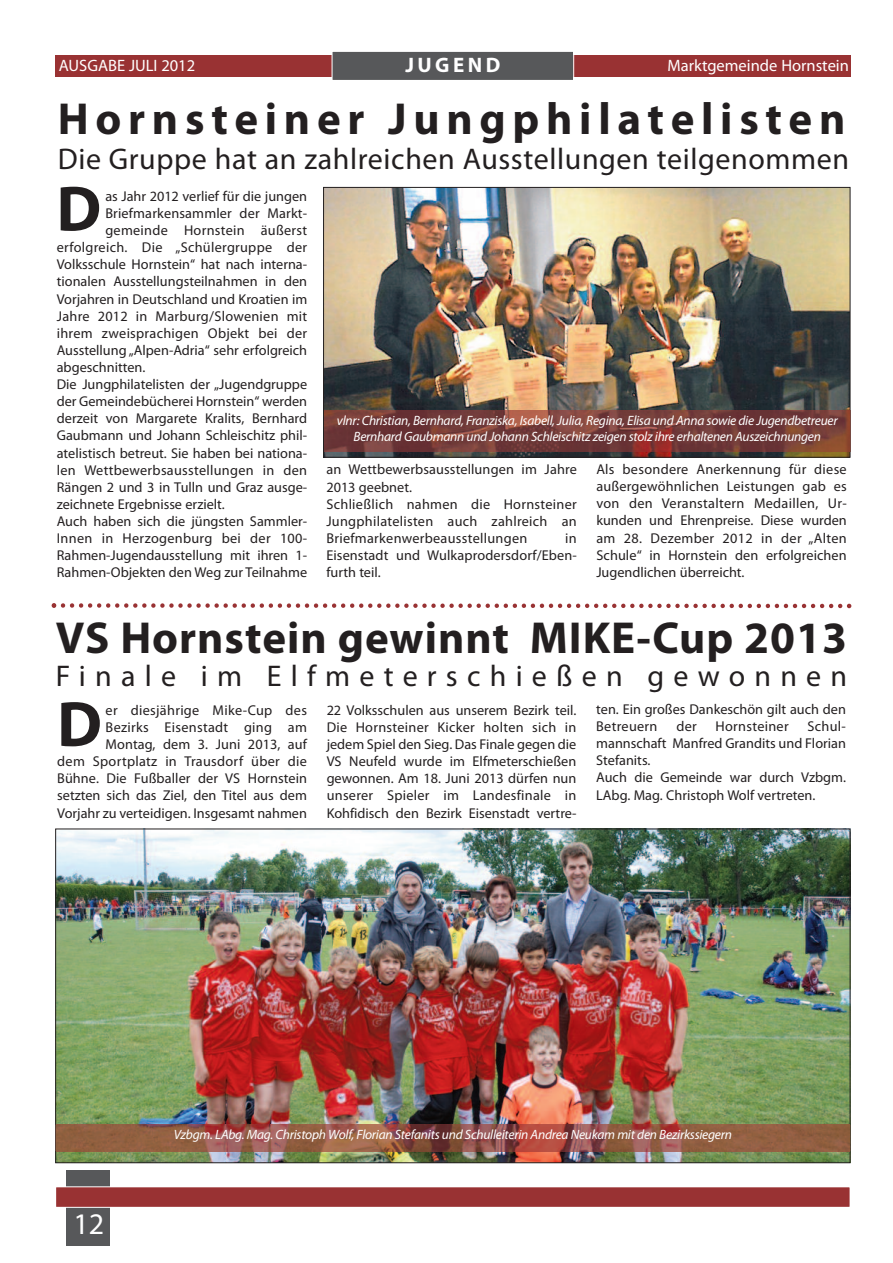
<style>
.page{position:relative;width:893px;height:1263px;background:#fff}
.page>*{position:absolute;margin:0;border:0;box-sizing:border-box;transform-origin:0 0}
.t1{font:700 64.5px "Myriad Pro";color:#231f20}
.t2{font:700 45px "Myriad Pro";letter-spacing:.02em;color:#231f20}
.t3{font:700 45px "Myriad Pro";letter-spacing:.145em;color:#231f20}
.t4{font:30px "Myriad Pro";letter-spacing:.02em;color:#231f20}
.t5{font:30px "Myriad Pro";letter-spacing:.31em;color:#231f20}
.t6{font:30px "Myriad Pro";color:#fff}
.t7{font:700 21px "Myriad Pro";letter-spacing:.165em;color:#fff}
.t8{font:16.5px "Myriad Pro";color:#fff}
.t9{font:14.25px/17.1px "Myriad Pro";color:#231f20;text-align:justify}
.t10{font:14.25px/17.1px "Myriad Pro";letter-spacing:.02em;color:#231f20}
.t11{font:italic 13.5px/16.2px "Myriad Pro";letter-spacing:-.02em;color:#fff;text-align:center}
</style>
<div class="page">
<div style="left:67px;top:1170px;width:43px;height:76px;background:#57585a"></div>
<div style="left:55px;top:55px;width:795px;height:22px;background:#993233"></div>
<div style="left:56px;top:1187px;width:794px;height:20px;background:#993233"></div>
<div style="left:55px;top:1186px;width:795px;height:22px;border:1px solid #fff"></div>
<div style="left:332px;top:52px;width:241px;height:28px;background:#57585a"></div>
<div style="left:332px;top:51px;width:242px;height:30px;border:1px solid #fff"></div>
<img style="left:57px;top:830px;width:791px;height:331px">
<img style="left:325px;top:189px;width:523px;height:267px">
<div style="left:323px;top:187px;width:527px;height:271px;border:1px solid #231f20"></div>
<hr style="left:850px;top:410px;width:1px;height:42px;background:#764a42">
<img style="left:324px;top:410px;width:526px;height:42px">
<svg style="left:51px;top:603px;width:800px;height:6px"></svg>
<svg style="left:55px;top:1125px;width:1px;height:26px"></svg>
<svg style="left:850px;top:1125px;width:1px;height:26px"></svg>
<img style="left:56px;top:1125px;width:794px;height:26px">
<h3 class="t7" style="left:405px;top:57px;width:97px">JUGEND</h3>
<h2 class="t3" style="left:58px;top:102px;width:789px">Hornsteiner Jungphilatelisten</h2>
<h3 class="t4" style="left:58px;top:147px;width:793px">Die Gruppe hat an zahlreichen Ausstellungen teilgenommen</h3>
<p class="t9" style="left:105px;top:189px;width:203px">as Jahr 2012 verlief für die jungen</p>
<p class="t9" style="left:105px;top:206px;width:203px">Briefmarkensammler der Markt-</p>
<p class="t10" style="left:105px;top:223px;width:203px">gemeinde Hornstein äußerst</p>
<p class="t10" style="left:57px;top:240px;width:252px">erfolgreich. Die „Schülergruppe der</p>
<p class="t9" style="left:57px;top:257px;width:252px">Volksschule Hornstein“ hat nach interna-</p>
<p class="t9" style="left:57px;top:274px;width:252px">tionalen Ausstellungsteilnahmen in den</p>
<p class="t9" style="left:57px;top:291px;width:252px">Vorjahren in Deutschland und Kroatien im</p>
<p class="t10" style="left:57px;top:308px;width:252px">Jahre 2012 in Marburg/Slowenien mit</p>
<p class="t10" style="left:57px;top:326px;width:252px">ihrem zweisprachigen Objekt bei der</p>
<p class="t9" style="left:57px;top:343px;width:252px">Ausstellung „Alpen-Adria“ sehr erfolgreich</p>
<p class="t9" style="left:57px;top:360px;width:90px">abgeschnitten.</p>
<p class="t9" style="left:57px;top:377px;width:252px">Die Jungphilatelisten der „Jugendgruppe</p>
<p class="t9" style="left:57px;top:394px;width:252px">der Gemeindebücherei Hornstein“ werden</p>
<p class="t9" style="left:57px;top:411px;width:252px">derzeit von Margarete Kralits, Bernhard</p>
<p class="t9" style="left:57px;top:428px;width:252px">Gaubmann und Johann Schleischitz phil-</p>
<p class="t9" style="left:57px;top:445px;width:252px">atelistisch betreut. Sie haben bei nationa-</p>
<p class="t10" style="left:57px;top:462px;width:252px">len Wettbewerbsausstellungen in den</p>
<p class="t9" style="left:57px;top:479px;width:252px">Rängen 2 und 3 in Tulln und Graz ausge-</p>
<p class="t9" style="left:57px;top:497px;width:170px">zeichnete Ergebnisse erzielt.</p>
<p class="t9" style="left:57px;top:514px;width:252px">Auch haben sich die jüngsten Sammler-</p>
<p class="t10" style="left:57px;top:531px;width:252px">Innen in Herzogenburg bei der 100-</p>
<p class="t9" style="left:57px;top:548px;width:252px">Rahmen-Jugendausstellung mit ihren 1-</p>
<p class="t9" style="left:57px;top:565px;width:252px">Rahmen-Objekten den Weg zur Teilnahme</p>
<p class="t8" style="left:667px;top:59px;width:183px">Marktgemeinde Hornstein</p>
<p class="t8" style="left:59px;top:59px;width:138px">AUSGABE JULI 2012</p>
<h1 class="t1" style="left:56px;top:185px;width:46px">D</h1>
<p class="t11" style="left:337px;top:413px;width:502px">vlnr: Christian, Bernhard, Franziska, Isabell, Julia, Regina, Elisa und Anna sowie die Jugendbetreuer<br>Bernhard Gaubmann und Johann Schleischitz zeigen stolz ihre erhaltenen Auszeichnungen</p>
<p class="t9" style="left:596px;top:462px;width:252px">Als besondere Anerkennung für diese außergewöhnlichen Leistungen gab es von den Veranstaltern Medaillen, Ur&shy;kunden und Ehrenpreise. Diese wurden am 28. Dezember 2012 in der „Alten Schule“ in Hornstein den erfolgreichen Jugendlichen überreicht.</p>
<p class="t10" style="left:326px;top:462px;width:252px">an Wettbewerbsausstellungen im Jahre<br>2013 geebnet.<br>Schließlich nahmen die Hornsteiner<br>Jungphilatelisten auch zahlreich an<br>Briefmarkenwerbeausstellungen</p>
<p class="t9" style="left:326px;top:531px;width:252px;text-indent:239px">in Eisenstadt und Wulkaprodersdorf/Eben&shy;furth teil.</p>
<h2 class="t2" style="left:56px;top:621px;width:793px">VS Hornstein gewinnt MIKE-Cup 2013</h2>
<h3 class="t5" style="left:56px;top:664px;width:793px">Finale im Elfmeterschießen gewonnen</h3>
<p class="t9" style="left:57px;top:703px;width:251px;text-align:right">er diesjährige Mike-Cup des<br>Bezirks Eisenstadt ging am Montag, dem 3. Juni 2013, auf<br>dem Sportplatz in Trausdorf über die Bühne. Die Fußballer der VS Hornstein setzten sich das Ziel, den Titel aus dem Vorjahr zu verteidigen. Insgesamt nahmen</p>
<h1 class="t1" style="left:57px;top:700px;width:46px">D</h1>
<p class="t9" style="left:327px;top:703px;width:251px">22 Volksschulen aus unserem Bezirk teil.<br>Die Hornsteiner Kicker holten sich in jedem Spiel den Sieg. Das Finale gegen die VS Neufeld wurde im Elfmeterschießen gewonnen. Am 18. Juni 2013 dürfen nun unserer Spieler im Landesfinale in Kohfidisch den Bezirk Eisenstadt vertre-</p>
<p class="t9" style="left:596px;top:702px;width:251px">ten. Ein großes Dankeschön gilt auch den<br>Betreuern</p>
<p class="t9" style="left:596px;top:719px;width:251px;text-align:left;text-indent:211px">Schul&shy;mannschaft Manfred Grandits und Florian<br>Stefanits.<br>Auch die Gemeinde war durch Vzbgm.<br>LAbg. Mag. Christoph Wolf vertreten.</p>
<p class="t9" style="left:676px;top:719px;width:22px">der</p>
<p class="t10" style="left:716px;top:719px;width:75px">Hornsteiner</p>
<h3 class="t6" style="left:73px;top:1213px;width:32px">12</h3>
<p class="t11" style="left:174px;top:1128px;width:560px">Vzbgm. LAbg. Mag. Christoph Wolf, Florian Stefanits und Schulleiterin Andrea Neukam mit den Bezirkssiegern</p>
</div>
